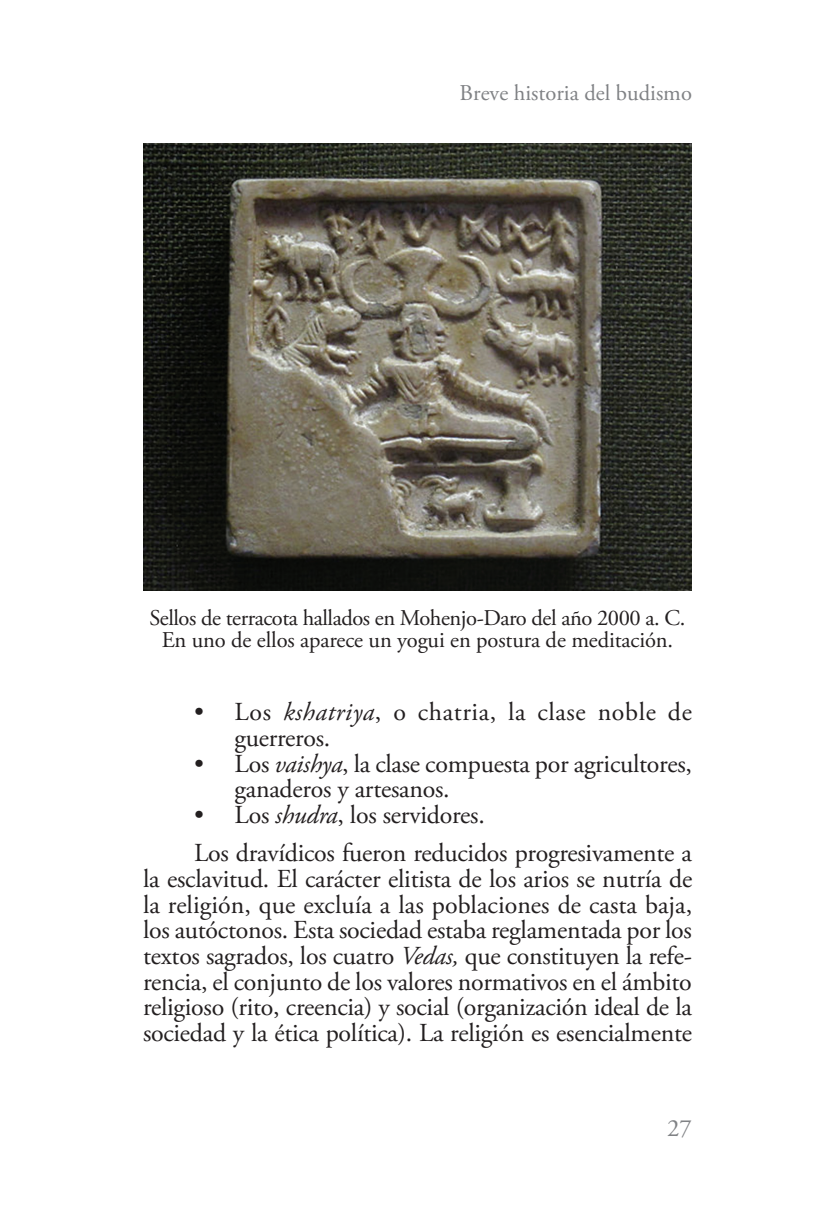
<style>
.page{position:relative;width:835px;height:1218px;background:#fff}
.page>*{position:absolute;margin:0;border:0;box-sizing:border-box;transform-origin:0 0}
.t1{font:25.88px/25.7px "Adobe Garamond Pro";letter-spacing:-.01em;color:#231f20}
.t2{font:24.75px "Adobe Garamond Pro";color:#808285}
.t3{font:22.5px/22.5px "Adobe Garamond Pro";letter-spacing:-.02em;color:#231f20;text-align:center}
.t4{font:22.5px "Adobe Garamond Pro";color:#808285}
.s1{font-style:italic}
</style>
<div class="page">
<img style="left:143px;top:143px;width:548px;height:447px">
<p class="t4" style="left:459px;top:79px;width:234px">Breve historia del budismo</p>
<p class="t3" style="left:150px;top:607px;width:537px">Sellos de terracota hallados en Mohenjo-Daro del año 2000 a. C.<br>En uno de ellos aparece un yogui en postura de meditación.</p>
<p class="t1" style="left:234px;top:700px;width:458px;text-indent:-40px">• Los <span class="s1">kshatriya</span>, o chatria, la clase noble de guerreros.</p>
<p class="t1" style="left:234px;top:751px;width:458px;text-indent:-40px">• Los <span class="s1">vaishya</span>, la clase compuesta por agricultores, ganaderos y artesanos.</p>
<p class="t1" style="left:194px;top:796px;width:499px;line-height:38.5px">• Los <span class="s1">shudra</span>, los servidores.<br>Los dravídicos fueron reducidos progresivamente a</p>
<p class="t1" style="left:143px;top:866px;width:550px;text-align:justify">la esclavitud. El carácter elitista de los arios se nutría de la religión, que excluía a las poblaciones de casta baja, los autóctonos. Esta sociedad estaba reglamentada por los textos sagrados, los cuatro <span class="s1">Vedas,</span> que constituyen la refe&shy;rencia, el conjunto de los valores normativos en el ámbito religioso (rito, creencia) y social (organización ideal de la sociedad y la ética política). La religión es esencialmente</p>
<p class="t2" style="left:667px;top:1112px;width:26px">27</p>
</div>
